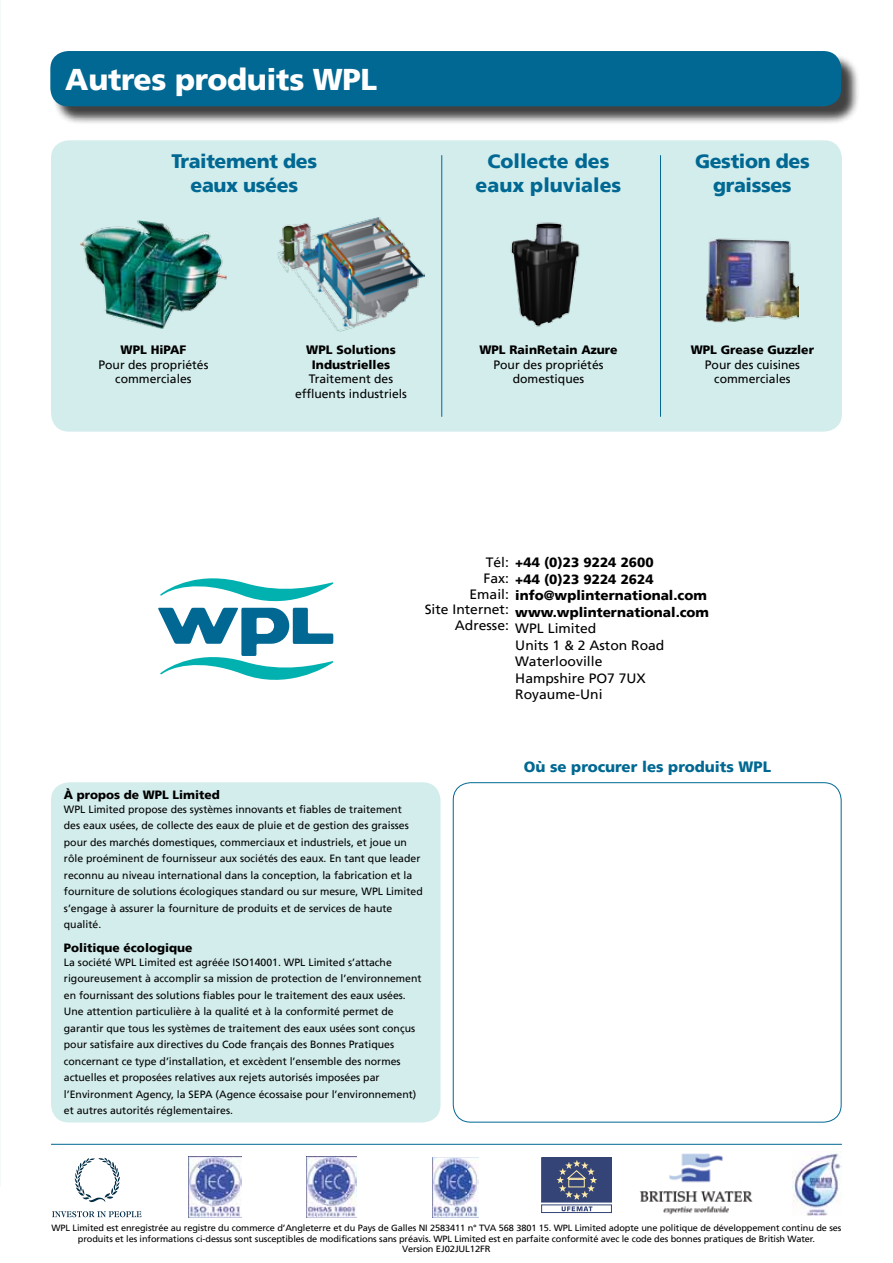
<style>
.page{position:relative;width:893px;height:1263px;background:#fff}
.page>*{position:absolute;margin:0;border:0;box-sizing:border-box;transform-origin:0 0}
.t1{font:900 30px "Frutiger";letter-spacing:-.01em;color:#fff}
.t2{font:900 19.5px/23.4px "Frutiger";letter-spacing:-.02em;color:#006892;text-align:center}
.t3{font:900 19.5px/23.4px "Frutiger";color:#006892;text-align:center}
.t4{font:900 15px "Frutiger";color:#006892}
.t5{font:13.5px/15.8px "Frutiger";color:#000;text-align:right}
.t6{font:900 13.5px/16.5px "Frutiger";color:#000}
.t7{font:12.15px/14.5px "Frutiger";color:#000;text-align:center}
.t8{font:900 12.15px/14.5px "Frutiger";color:#000;text-align:center}
.t9{font:900 12px "Frutiger";color:#000}
.t10{font:10.5px/16.5px "Frutiger";color:#000}
.t11{font:9px/10.5px "Frutiger";letter-spacing:-.01em;color:#000;text-align:center}
</style>
<div class="page">
<div style="left:53px;top:53px;width:807px;height:72px;background:#000;opacity:.75"></div>
<div style="left:50px;top:51px;width:791px;height:55px;background:#006892;border-radius:18px"></div>
<div style="left:453px;top:782px;width:388px;height:340px;border:1px solid #006892;border-radius:18px"></div>
<svg style="left:158px;top:578px;width:175px;height:102px"></svg>
<div style="left:51px;top:782px;width:390px;height:340px;background:#d3edec;border-radius:18px"></div>
<hr style="left:51px;top:1144px;width:791px;height:1px;background:#006892">
<img style="left:793px;top:1153px;width:48px;height:63px">
<svg style="left:52px;top:1211px;width:90px;height:6px"></svg>
<svg style="left:75px;top:1158px;width:45px;height:44px"></svg>
<img style="left:639px;top:1153px;width:114px;height:62px">
<img style="left:433px;top:1157px;width:45px;height:60px">
<img style="left:188px;top:1156px;width:53px;height:61px">
<img style="left:307px;top:1156px;width:49px;height:61px">
<div style="left:542px;top:1158px;width:69px;height:44px;background:#354476"></div>
<div style="left:541px;top:1157px;width:71px;height:45px;border:1px solid #354476"></div>
<div style="left:541px;top:1204px;width:71px;height:9px;border:1px solid #354476"></div>
<svg style="left:557px;top:1160px;width:40px;height:40px"></svg>
<svg style="left:562px;top:1206px;width:30px;height:5px"></svg>
<div style="left:51px;top:140px;width:791px;height:292px;background:#d3edec;border-radius:18px"></div>
<img style="left:80px;top:220px;width:147px;height:108px">
<img style="left:278px;top:217px;width:146px;height:114px">
<img style="left:707px;top:238px;width:91px;height:85px">
<hr style="left:660px;top:155px;width:1px;height:262px;background:#006892">
<img style="left:510px;top:222px;width:70px;height:105px">
<hr style="left:441px;top:155px;width:1px;height:262px;background:#006892">
<h1 class="t1" style="left:65px;top:61px;width:313px">Autres produits WPL</h1>
<h2 class="t2" style="left:171px;top:150px;width:147px">Traitement des eaux usées</h2>
<p class="t8" style="left:121px;top:343px;width:67px">WPL HiPAF</p>
<p class="t7" style="left:98px;top:357px;width:112px">Pour des propriétés commerciales</p>
<p class="t8" style="left:306px;top:343px;width:91px">WPL Solutions<br>Industrielles</p>
<p class="t7" style="left:295px;top:372px;width:113px">Traitement des effluents industriels</p>
<h2 class="t3" style="left:476px;top:150px;width:147px">Collecte des eaux pluviales</h2>
<h2 class="t2" style="left:695px;top:150px;width:116px">Gestion des graisses</h2>
<h2 class="t2" style="left:585px;top:165px;width:176px">Otros productos y</h2>
<p class="t8" style="left:479px;top:343px;width:140px">WPL RainRetain Azure</p>
<p class="t7" style="left:493px;top:357px;width:112px">Pour des propriétés domestiques</p>
<p class="t8" style="left:691px;top:343px;width:125px">WPL Grease Guzzler</p>
<p class="t7" style="left:705px;top:357px;width:97px">Pour des cuisines commerciales</p>
<p class="t5" style="left:425px;top:555px;width:86px">Tél:<br>Fax:<br>Email:<br>Site Internet:<br>Adresse:</p>
<p class="t6" style="left:515px;top:554px;width:195px">+44 (0)23 9224 2600<br>+44 (0)23 9224 2624 info@wplinternational.com www.wplinternational.com</p>
<p class="t5" style="left:515px;top:620px;width:151px;line-height:16.5px;text-align:left">WPL Limited<br>Units 1 &amp; 2 Aston Road<br>Waterlooville<br>Hampshire PO7 7UX<br>Royaume-Uni</p>
<h3 class="t4" style="left:524px;top:758px;width:249px">Où se procurer les produits WPL</h3>
<p class="t9" style="left:64px;top:788px;width:157px">À propos de WPL Limited</p>
<p class="t10" style="left:64px;top:801px;width:360px">WPL Limited propose des systèmes innovants et fiables de traitement<br>des eaux usées, de collecte des eaux de pluie et de gestion des graisses pour des marchés domestiques, commerciaux et industriels, et joue un rôle proéminent de fournisseur aux sociétés des eaux. En tant que leader reconnu au niveau international dans la conception, la fabrication et la fourniture de solutions écologiques standard ou sur mesure, WPL Limited s’engage à assurer la fourniture de produits et de services de haute qualité.</p>
<p class="t9" style="left:64px;top:941px;width:130px">Politique écologique</p>
<p class="t10" style="left:64px;top:954px;width:359px">La société WPL Limited est agréée ISO14001. WPL Limited s’attache rigoureusement à accomplir sa mission de protection de l’environnement en fournissant des solutions fiables pour le traitement des eaux usées.<br>Une attention particulière à la qualité et à la conformité permet de garantir que tous les systèmes de traitement des eaux usées sont conçus pour satisfaire aux directives du Code français des Bonnes Pratiques concernant ce type d’installation, et excèdent l’ensemble des normes actuelles et proposées relatives aux rejets autorisés imposées par l’Environment Agency, la SEPA (Agence écossaise pour l’environnement) et autres autorités réglementaires.</p>
<p class="t11" style="left:52px;top:1223px;width:791px">WPL Limited est enregistrée au registre du commerce d’Angleterre et du Pays de Galles NI 2583411 n° TVA 568 3801 15. WPL Limited adopte une politique de développement continu de ses produits et les informations ci-dessus sont susceptibles de modifications sans préavis. WPL Limited est en parfaite conformité avec le code des bonnes pratiques de British Water.<br>Version EJ02JUL12FR</p>
</div>
